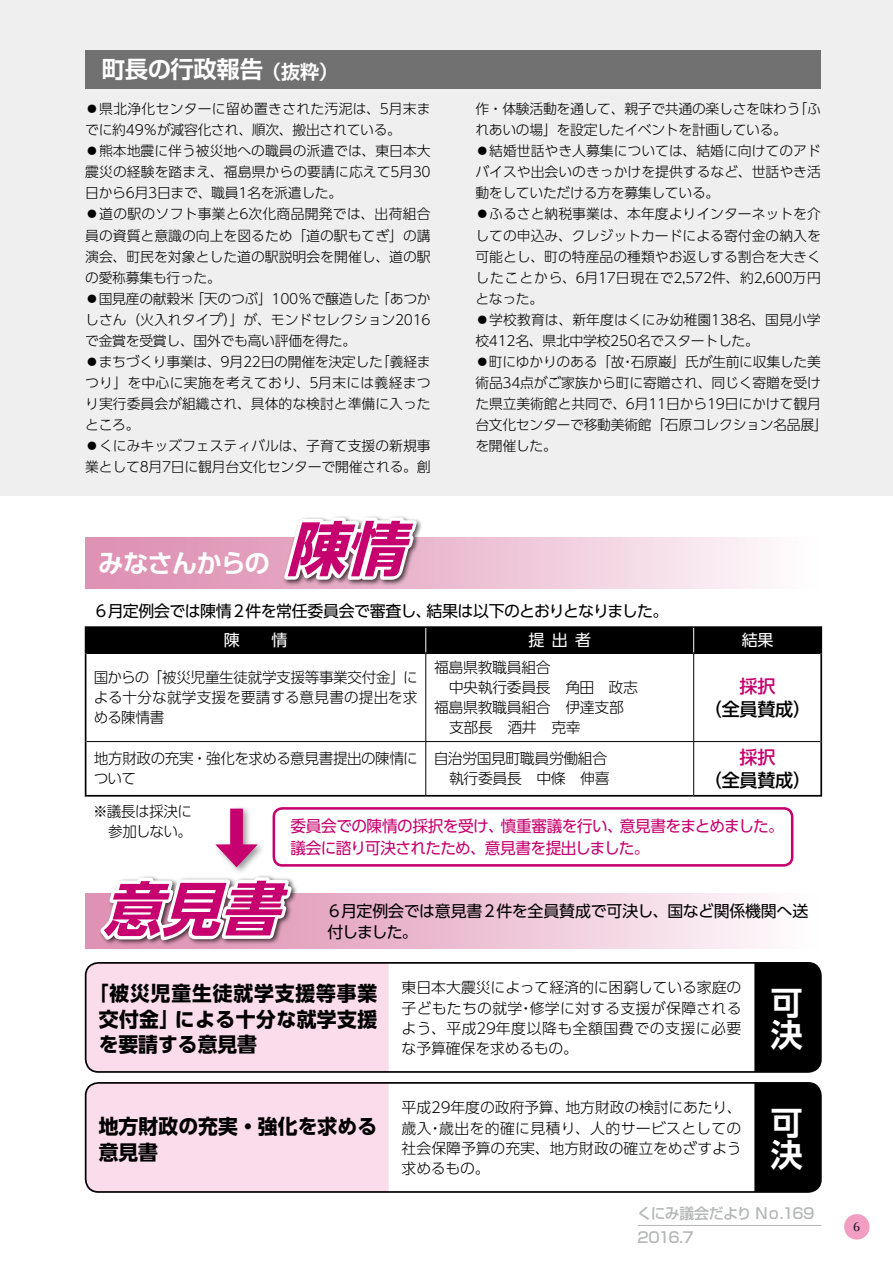
<style>
.page{position:relative;width:893px;height:1263px;background:#fff}
.page>*{position:absolute;margin:0;border:0;box-sizing:border-box;transform-origin:0 0}
.t1{font:italic 700 58.5px "UD Shin Go Pro";color:#c6006f}
.t2{font:700 31.95px/32px "UD Shin Go Pro De";color:#fff}
.t3{font:700 25.5px "UD Shin Go Pro De";letter-spacing:-.04em;color:#fff}
.t4{font:700 23.4px "Shin Go Pro De";letter-spacing:-.02em;color:#fff}
.t5{font:700 20.25px/25.5px "UD Shin Go Pro";letter-spacing:.045em;color:#000;text-align:right}
.t6{font:700 20.25px/25.5px "UD Shin Go Pro";letter-spacing:.005em;color:#000}
.t7{font:700 20.25px/25.5px "UD Shin Go Pro";color:#000}
.t8{font:700 19.2px "Shin Go Pro De";color:#fff}
.t9{font:500 18px/23.4px "UD Shin Go Pro";letter-spacing:-.015em;color:#000;text-align:center}
.t10{font:15.9px "UD Shin Go Pro";letter-spacing:-.03em;color:#000}
.t11{font:15.9px "UD Shin Go Pro";letter-spacing:-.035em;color:#c6006f}
.t12{font:15.9px "UD Shin Go Pro";letter-spacing:-.06em;color:#000}
.t13{font:15.9px "UD Shin Go Pro";color:#fff}
.t14{font:300 14.85px/20.2px "UD Shin Go Pro";letter-spacing:-.01em;color:#000}
.t15{font:300 14.85px/20.2px "UD Shin Go Pro";letter-spacing:.02em;color:#000}
.t16{font:300 14.85px/20.2px "UD Shin Go Pro";letter-spacing:.015em;color:#000}
.t17{font:300 14.85px/20.2px "UD Shin Go Pro";letter-spacing:-.035em;color:#000}
.t18{font:500 14.85px/24px "Shin Go Pro";letter-spacing:-.04em;color:#b5b6b6}
.t19{font:300 13.8px/21px "UD Shin Go Pro";color:#000}
.t20{font:300 13.8px/21px "UD Shin Go Pro";letter-spacing:-.02em;color:#000}
.t21{font:300 13.8px "UD Shin Go Pro";letter-spacing:.02em;color:#000}
.t22{font:12.75px "Optima";color:#000}
.s1{font-family:"Ryumin Pro";font-weight:400}
.s2{color:#c6006f}
</style>
<div class="page">
<div style="left:844px;top:1214px;width:26px;height:25px;background:#f19ec2;border-radius:50%"></div>
<hr style="left:638px;top:1225px;width:183px;height:1px;background:#b5b6b6">
<div style="left:85px;top:893px;width:735px;height:56px;background:linear-gradient(to right,#db87ac,#fdf9fb)"></div>
<svg style="left:90px;top:875px;width:209px;height:71px"></svg>
<svg style="left:85px;top:537px;width:678px;height:51px;background:#ebbed2"></svg>
<svg style="left:278px;top:516px;width:149px;height:69px"></svg>
<svg style="left:86px;top:654px;width:734px;height:141px"></svg>
<hr style="left:425px;top:654px;width:1px;height:87px;background:#000">
<hr style="left:693px;top:654px;width:1px;height:87px;background:#000">
<hr style="left:425px;top:742px;width:1px;height:53px;background:#000">
<hr style="left:693px;top:742px;width:1px;height:53px;background:#000">
<hr style="left:86px;top:653px;width:340px;height:1px;background:#000">
<hr style="left:426px;top:653px;width:268px;height:1px;background:#000">
<hr style="left:694px;top:653px;width:126px;height:1px;background:#000">
<hr style="left:85px;top:626px;width:341px;height:2px;background:#000">
<div style="left:85px;top:628px;width:735px;height:25px;background:#000"></div>
<hr style="left:426px;top:626px;width:268px;height:2px;background:#000">
<hr style="left:694px;top:626px;width:128px;height:2px;background:#000">
<hr style="left:820px;top:628px;width:2px;height:25px;background:#000">
<hr style="left:85px;top:653px;width:1px;height:88px;background:#000">
<hr style="left:85px;top:741px;width:1px;height:54px;background:#000">
<hr style="left:820px;top:653px;width:2px;height:88px;background:#000">
<hr style="left:820px;top:741px;width:2px;height:54px;background:#000">
<hr style="left:85px;top:795px;width:341px;height:2px;background:#000">
<hr style="left:426px;top:795px;width:268px;height:2px;background:#000">
<hr style="left:694px;top:795px;width:128px;height:2px;background:#000">
<hr style="left:86px;top:741px;width:340px;height:1px;background:#000">
<hr style="left:426px;top:741px;width:268px;height:1px;background:#000">
<hr style="left:694px;top:741px;width:126px;height:1px;background:#000">
<div style="left:0;top:0;width:893px;height:496px;background:#efefef"></div>
<div style="left:85px;top:50px;width:736px;height:39px;background:#727171"></div>
<div style="left:754px;top:963px;width:65px;height:107px;background:#000"></div>
<div style="left:86px;top:963px;width:303px;height:109px;background:#fadcea"></div>
<div style="left:85px;top:962px;width:737px;height:111px;border:2px solid #000;border-radius:13px"></div>
<div style="left:754px;top:1083px;width:65px;height:107px;background:#000"></div>
<div style="left:86px;top:1083px;width:303px;height:109px;background:#fadcea"></div>
<div style="left:85px;top:1082px;width:737px;height:111px;border:2px solid #000;border-radius:13px"></div>
<div style="left:213px;top:805px;width:53px;height:70px;background:#000;opacity:.4"></div>
<div style="left:230px;top:809px;width:13px;height:44px;background:#c6006f"></div>
<svg style="left:215px;top:844px;width:43px;height:23px"></svg>
<div style="left:273px;top:807px;width:520px;height:60px;border:3px solid #c6006f;border-radius:9px"></div>
<p class="t4" style="left:102px;top:50px;width:163px">町長の行政報告</p>
<p class="t21" style="left:85px;top:98px;width:347px"><span class="s1">◦</span>県北浄化センターに留め置きされた汚泥は、5月末ま</p>
<p class="t20" style="left:85px;top:119px;width:317px">でに約49％が減容化され、順次、搬出されている。</p>
<p class="t19" style="left:85px;top:140px;width:347px"><span class="s1">◦</span>熊本地震に伴う被災地への職員の派遣では、東日本大</p>
<p class="t19" style="left:85px;top:161px;width:347px">震災の経験を踏まえ、福島県からの要請に応えて5月30</p>
<p class="t20" style="left:85px;top:182px;width:259px">日から6月3日まで、職員1名を派遣した。</p>
<p class="t21" style="left:85px;top:203px;width:347px"><span class="s1">◦</span>道の駅のソフト事業と6次化商品開発では、出荷組合</p>
<p class="t19" style="left:85px;top:224px;width:347px">員の資質と意識の向上を図るため「道の駅もてぎ」の講</p>
<p class="t19" style="left:85px;top:245px;width:347px">演会、町民を対象とした道の駅説明会を開催し、道の駅</p>
<p class="t20" style="left:85px;top:266px;width:137px">の愛称募集も行った。</p>
<p class="t19" style="left:376px;top:287px;width:56px">「あつか</p>
<p class="t8" style="left:262px;top:56px;width:77px">（抜粋(</p>
<p class="t20" style="left:190px;top:287px;width:191px">「天のつぶ」100％で醸造した</p>
<p class="t20" style="left:85px;top:287px;width:110px"><span class="s1">◦</span>国見産の献穀米</p>
<p class="t19" style="left:85px;top:308px;width:347px">しさん（火入れタイプ）」が、モンドセレクション2016</p>
<p class="t20" style="left:85px;top:329px;width:273px">で金賞を受賞し、国外でも高い評価を得た。</p>
<p class="t19" style="left:376px;top:351px;width:56px">「義経ま</p>
<p class="t19" style="left:85px;top:351px;width:347px"><span class="s1">◦</span>まちづくり事業は、9月22日の開催を決定した<br>つり」を中心に実施を考えており、5月末には義経まつり実行委員会が組織され、具体的な検討と準備に入ったところ。<br><span class="s1">◦</span>くにみキッズフェスティバルは、子育て支援の新規事業として8月7日に観月台文化センターで開催される。創</p>
<p class="t3" style="left:98px;top:542px;width:173px">みなさんからの</p>
<p class="t1" style="left:286px;top:501px;width:143px">陳情</p>
<p class="t19" style="left:793px;top:98px;width:29px">「ふ</p>
<p class="t20" style="left:475px;top:98px;width:327px">作・体験活動を通して、親子で共通の楽しさを味わう</p>
<p class="t20" style="left:475px;top:119px;width:313px">れあいの場」を設定したイベントを計画している。</p>
<p class="t19" style="left:475px;top:140px;width:347px"><span class="s1">◦</span>結婚世話やき人募集については、結婚に向けてのアド</p>
<p class="t19" style="left:475px;top:161px;width:347px">バイスや出会いのきっかけを提供するなど、世話やき活</p>
<p class="t20" style="left:475px;top:182px;width:246px">動をしていただける方を募集している。</p>
<p class="t19" style="left:475px;top:203px;width:347px"><span class="s1">◦</span>ふるさと納税事業は、本年度よりインターネットを介</p>
<p class="t19" style="left:475px;top:224px;width:347px">しての申込み、クレジットカードによる寄付金の納入を</p>
<p class="t19" style="left:475px;top:245px;width:347px">可能とし、町の特産品の種類やお返しする割合を大きく</p>
<p class="t20" style="left:475px;top:266px;width:347px">したことから、6月17日現在で2,572件、約2,600万円</p>
<p class="t19" style="left:475px;top:287px;width:69px">となった。</p>
<p class="t19" style="left:475px;top:308px;width:347px"><span class="s1">◦</span>学校教育は、新年度はくにみ幼稚園138名、国見小学</p>
<p class="t20" style="left:475px;top:329px;width:285px">校412名、県北中学校250名でスタートした。</p>
<p class="t20" style="left:631px;top:351px;width:191px">石原巌」氏が生前に収集した美</p>
<p class="t20" style="left:475px;top:351px;width:354px"><span class="s1">◦</span>町にゆかりのある「故<br>術品34点がご家族から町に寄贈され、同じく寄贈を受けた県立美術館と共同で、6月11日から19日にかけて観月台文化センターで移動美術館「石原コレクション名品展「を開催した。</p>
<p class="t19" style="left:621px;top:351px;width:15px">・</p>
<p class="t10" style="left:93px;top:598px;width:340px">６月定例会では陳情２件を常任委員会で審査し、</p>
<p class="t12" style="left:427px;top:598px;width:243px">結果は以下のとおりとなりました。</p>
<p class="t13" style="left:528px;top:627px;width:17px">提</p>
<p class="t13" style="left:552px;top:627px;width:41px">出者</p>
<p class="t13" style="left:224px;top:627px;width:65px">陳　　情</p>
<p class="t14" style="left:94px;top:667px;width:326px;text-align:justify">国からの「被災児童生徒就学支援等事業交付金」による十分な就学支援を要請する意見書の提出を求める陳情書</p>
<p class="t14" style="left:434px;top:656px;width:205px">福島県教職員組合<br>　中央執行委員長　角田　政志福島県教職員組合　伊達支部　支部長　酒井　克幸</p>
<p class="t13" style="left:742px;top:627px;width:33px">結果</p>
<p class="t9" style="left:704px;top:673px;width:109px"><span class="s2">採択<br></span>（全員賛成(</p>
<p class="t17" style="left:94px;top:748px;width:325px">地方財政の充実・強化を求める意見書提出の陳情について</p>
<p class="t14" style="left:434px;top:748px;width:177px">自治労国見町職員労働組合　執行委員長　中條　伸喜</p>
<p class="t9" style="left:704px;top:745px;width:109px"><span class="s2">採択<br></span>（全員賛成(</p>
<p class="t14" style="left:93px;top:800px;width:100px">※議長は採決に</p>
<p class="t14" style="left:94px;top:821px;width:100px">　参加しない。</p>
<p class="t11" style="left:290px;top:813px;width:215px">委員会での陳情の採択を受け、</p>
<p class="t11" style="left:501px;top:813px;width:123px">慎重審議を行い、</p>
<p class="t11" style="left:620px;top:813px;width:166px">意見書をまとめました。</p>
<p class="t11" style="left:290px;top:835px;width:360px">議会に諮り可決されたため、意見書を提出しました。</p>
<p class="t1" style="left:103px;top:861px;width:202px">意見書</p>
<p class="t10" style="left:326px;top:898px;width:483px">６月定例会では意見書２件を全員賛成で可決し、国など関係機関へ送</p>
<p class="t10" style="left:327px;top:919px;width:92px">付しました。</p>
<p class="t5" style="left:89px;top:980px;width:290px">「被災児童生徒就学支援等事業による十分な就学支援</p>
<p class="t7" style="left:99px;top:1006px;width:160px">交付金」<br>を要請する意見書</p>
<p class="t6" style="left:99px;top:1113px;width:280px">地方財政の充実・強化を求める意見書</p>
<p class="t14" style="left:402px;top:977px;width:341px;text-align:right">東日本大震災によって経済的に困窮している家庭の修学に対する支援が保障される</p>
<p class="t15" style="left:402px;top:997px;width:341px">子どもたちの就学<br>よう、平成29年度以降も全額国費での支援に必要な予算確保を求めるもの。</p>
<p class="t14" style="left:518px;top:997px;width:16px">・</p>
<p class="t16" style="left:439px;top:1097px;width:304px;text-indent:-38px">平成29年度の政府予算、<br>歳出を的確に見積り、人的サービスとしての</p>
<p class="t14" style="left:565px;top:1097px;width:178px">地方財政の検討にあたり、</p>
<p class="t14" style="left:402px;top:1117px;width:341px">歳入<br>社会保障予算の充実、地方財政の確立をめざすよう求めるもの。</p>
<p class="t14" style="left:428px;top:1117px;width:16px">・</p>
<p class="t2" style="left:771px;top:986px;width:33px">可決</p>
<p class="t2" style="left:771px;top:1106px;width:33px">可決</p>
<p class="t18" style="left:637px;top:1199px;width:179px">くにみ議会だより No.169<br>2016.7</p>
<p class="t22" style="left:853px;top:1219px;width:9px">6</p>
</div>
